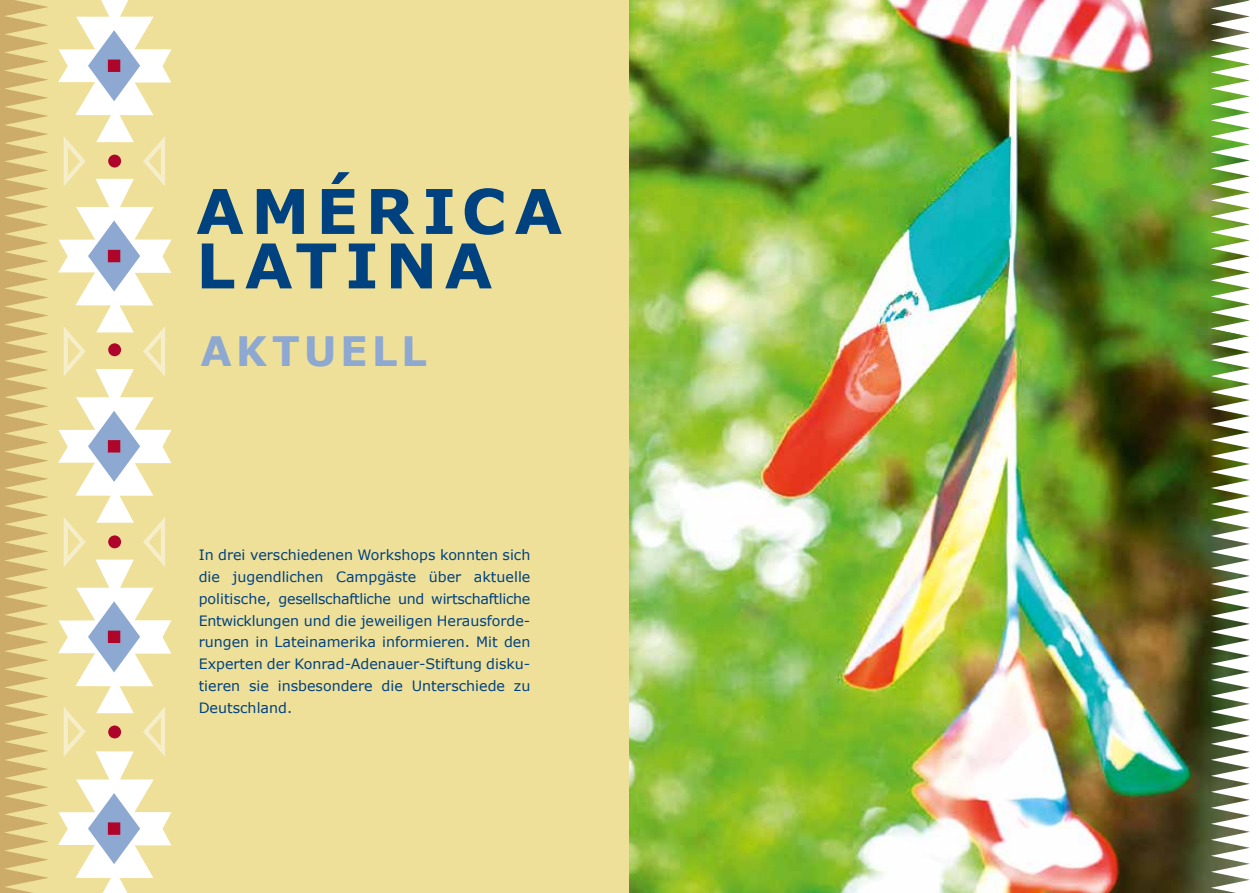
<style>
.page{position:relative;width:1259px;height:893px;background:#fff}
.page>*{position:absolute;margin:0;border:0;box-sizing:border-box;transform-origin:0 0}
.t1{font:700 61.8px "Verdana";color:#004180}
.t2{font:700 40.5px "Verdana";letter-spacing:.095em;color:#8da8d1}
.t3{font:14.25px/21.8px "Verdana";color:#004180;text-align:justify}
</style>
<div class="page">
<div style="left:0;top:0;width:630px;height:893px;background:#efe099"></div>
<svg style="left:58px;top:0;width:113px;height:893px"></svg>
<svg style="left:0;top:0;width:48px;height:893px"></svg>
<img style="left:629px;top:0;width:581px;height:893px">
<img style="left:1210px;top:0;width:40px;height:893px">
<h1 class="t1" style="left:196px;top:172px;width:165px">AMÉRI</h1>
<h1 class="t1" style="left:461px;top:172px;width:101px">CA</h1>
<h1 class="t1" style="left:196px;top:227px;width:99px">LATINA</h1>
<h2 class="t2" style="left:201px;top:326px;width:198px">Aktuell</h2>
<p class="t3" style="left:199px;top:544px;width:333px">In drei verschiedenen Workshops konnten sich die jugendlichen Campgäste über aktuelle politische, gesellschaftliche und wirtschaftliche Entwicklungen und die jeweiligen Herausforde&shy;rungen in Lateinamerika informieren. Mit den Experten der Konrad-Adenauer-Stiftung disku&shy;tieren sie insbesondere die Unterschiede zu Deutschland.</p>
</div>
